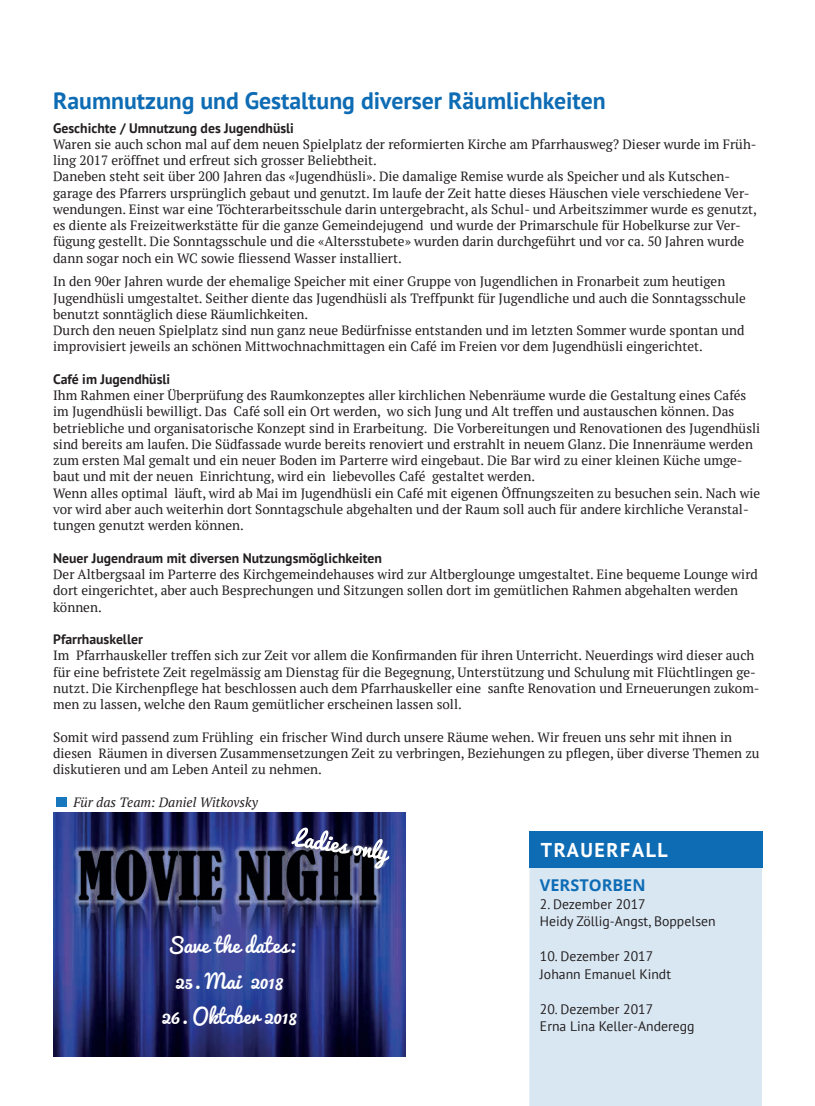
<style>
.page{position:relative;width:815px;height:1106px;background:#fff}
.page>*{position:absolute;margin:0;border:0;box-sizing:border-box;transform-origin:0 0}
.t1{font:700 23.75px "PT Sans";color:#0e6cb4}
.t2{font:700 20px "PT Sans";letter-spacing:.08em;color:#fff}
.t3{font:19.88px "Pacifico";color:#fff}
.t4{font:700 16.25px "Open Sans";color:#0e6cb4}
.t5{font:700 13.75px "PT Sans";color:#231f20}
.t6{font:13.75px/17.5px "PT Sans";color:#231f20}
.t7{font:13.5px/16.2px "PT Serif";color:#231f20}
.t8{font:italic 13.5px "PT Serif";color:#231f20}
</style>
<div class="page">
<div style="left:529px;top:863px;width:233px;height:243px;background:#d9e7f3"></div>
<div style="left:529px;top:831px;width:234px;height:37px;background:#0e6cb4"></div>
<div style="left:56px;top:797px;width:11px;height:9px;background:#1977bd"></div>
<img style="left:53px;top:963px;width:353px;height:93px">
<img style="left:53px;top:812px;width:353px;height:151px">
<svg style="left:291px;top:827px;width:98px;height:41px"></svg>
<h1 class="t1" style="left:53px;top:85px;width:554px">Raumnutzung und Gestaltung diverser Räumlichkeiten</h1>
<p class="t5" style="left:53px;top:119px;width:242px">Geschichte / Umnutzung des Jugendhüsli</p>
<p class="t7" style="left:53px;top:136px;width:705px">Waren sie auch schon mal auf dem neuen Spielplatz der reformierten Kirche am Pfarrhausweg? Dieser wurde im Früh&shy;ling 2017 eröffnet und erfreut sich grosser Beliebtheit.<br>Daneben steht seit über 200 Jahren das «Jugendhüsli». Die damalige Remise wurde als Speicher und als Kutschen&shy;garage des Pfarrers ursprünglich gebaut und genutzt. Im laufe der Zeit hatte dieses Häuschen viele verschiedene Ver&shy;wendungen. Einst war eine Töchterarbeitsschule darin untergebracht, als Schul- und Arbeitszimmer wurde es genutzt, es diente als Freizeitwerkstätte für die ganze Gemeindejugend und wurde der Primarschule für Hobelkurse zur Ver&shy;fügung gestellt. Die Sonntagsschule und die «Altersstubete» wurden darin durchgeführt und vor ca. 50 Jahren wurde dann sogar noch ein WC sowie fliessend Wasser installiert.</p>
<p class="t7" style="left:53px;top:273px;width:694px">In den 90er Jahren wurde der ehemalige Speicher mit einer Gruppe von Jugendlichen in Fronarbeit zum heutigen Jugendhüsli umgestaltet. Seither diente das Jugendhüsli als Treffpunkt für Jugendliche und auch die Sonntagsschule benutzt sonntäglich diese Räumlichkeiten.<br>Durch den neuen Spielplatz sind nun ganz neue Bedürfnisse entstanden und im letzten Sommer wurde spontan und improvisiert jeweils an schönen Mittwochnachmittagen ein Café im Freien vor dem Jugendhüsli eingerichtet.</p>
<p class="t5" style="left:53px;top:370px;width:119px">Café im Jugendhüsli</p>
<p class="t7" style="left:53px;top:387px;width:709px">Ihm Rahmen einer Überprüfung des Raumkonzeptes aller kirchlichen Nebenräume wurde die Gestaltung eines Cafés im Jugendhüsli bewilligt. Das Café soll ein Ort werden, wo sich Jung und Alt treffen und austauschen können. Das betriebliche und organisatorische Konzept sind in Erarbeitung. Die Vorbereitungen und Renovationen des Jugendhüsli sind bereits am laufen. Die Südfassade wurde bereits renoviert und erstrahlt in neuem Glanz. Die Innenräume werden zum ersten Mal gemalt und ein neuer Boden im Parterre wird eingebaut. Die Bar wird zu einer kleinen Küche umge&shy;baut und mit der neuen Einrichtung, wird ein liebevolles Café gestaltet werden.<br>Wenn alles optimal läuft, wird ab Mai im Jugendhüsli ein Café mit eigenen Öffnungszeiten zu besuchen sein. Nach wie vor wird aber auch weiterhin dort Sonntagschule abgehalten und der Raum soll auch für andere kirchliche Veranstal&shy;tungen genutzt werden können.</p>
<p class="t5" style="left:53px;top:549px;width:330px">Neuer Jugendraum mit diversen Nutzungsmöglichkeiten</p>
<p class="t7" style="left:53px;top:566px;width:706px">Der Altbergsaal im Parterre des Kirchgemeindehauses wird zur Altberglounge umgestaltet. Eine bequeme Lounge wird dort eingerichtet, aber auch Besprechungen und Sitzungen sollen dort im gemütlichen Rahmen abgehalten werden können.</p>
<p class="t5" style="left:53px;top:630px;width:91px">Pfarrhauskeller</p>
<p class="t7" style="left:53px;top:647px;width:708px">Im Pfarrhauskeller treffen sich zur Zeit vor allem die Konfirmanden für ihren Unterricht. Neuerdings wird dieser auch für eine befristete Zeit regelmässig am Dienstag für die Begegnung, Unterstützung und Schulung mit Flüchtlingen ge&shy;nutzt. Die Kirchenpflege hat beschlossen auch dem Pfarrhauskeller eine sanfte Renovation und Erneuerungen zukom&shy;men zu lassen, welche den Raum gemütlicher erscheinen lassen soll.</p>
<p class="t7" style="left:53px;top:728px;width:708px">Somit wird passend zum Frühling ein frischer Wind durch unsere Räume wehen. Wir freuen uns sehr mit ihnen in diesen Räumen in diversen Zusammensetzungen Zeit zu verbringen, Beziehungen zu pflegen, über diverse Themen zu diskutieren und am Leben Anteil zu nehmen.</p>
<p class="t8" style="left:73px;top:793px;width:186px">Für das Team: Daniel Witkovsky</p>
<h3 class="t3" style="left:167px;top:934px;width:129px">Save the dates:</h3>
<h3 class="t3" style="left:176px;top:970px;width:108px">25. Mai 2018</h3>
<h3 class="t3" style="left:162px;top:1005px;width:136px">26. Oktober 2018</h3>
<h2 class="t2" style="left:541px;top:836px;width:128px">TRAUERFALL</h2>
<p class="t4" style="left:540px;top:874px;width:107px">VERSTORBEN</p>
<p class="t6" style="left:540px;top:895px;width:177px">2. Dezember 2017<br>Heidy Zöllig-Angst, Boppelsen</p>
<p class="t6" style="left:540px;top:947px;width:133px">10. Dezember 2017<br>Johann Emanuel Kindt</p>
<p class="t6" style="left:540px;top:1000px;width:156px">20. Dezember 2017<br>Erna Lina Keller-Anderegg</p>
</div>
